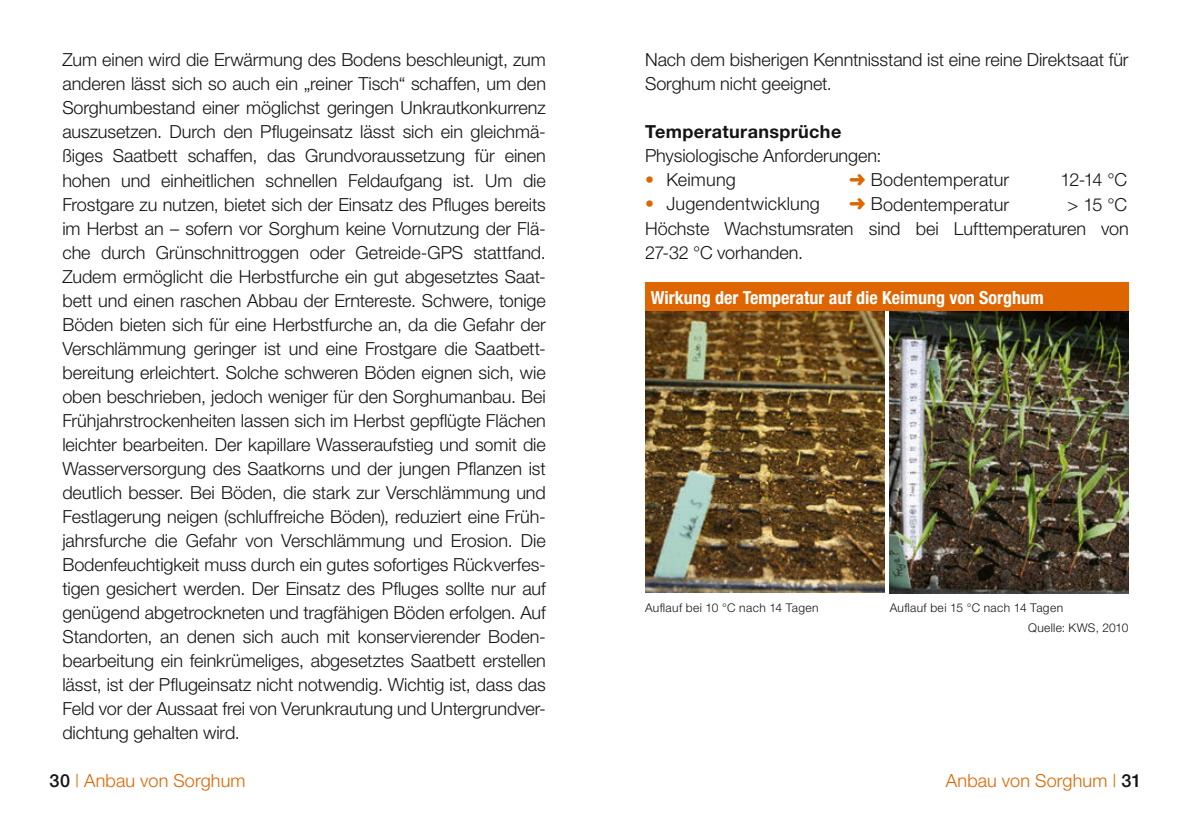
<style>
.page{position:relative;width:1191px;height:840px;background:#fff}
.page>*{position:absolute;margin:0;border:0;box-sizing:border-box;transform-origin:0 0}
.t1{font:300 18px/24px "Helvetica Neue";letter-spacing:-.005em;color:#141413;text-align:justify}
.t2{font:700 condensed 18px "Helvetica Neue";color:#fff}
.t3{font:300 18px "Helvetica Neue";letter-spacing:.01em;color:#de6500}
.t4{font:700 18px "Helvetica Neue";letter-spacing:.02em;color:#141413}
.t5{font:300 12px "Helvetica Neue";letter-spacing:.03em;color:#141413}
.s1{color:#de6500}
.s2{font-weight:500;color:#141413}
</style>
<div class="page">
<img style="left:645px;top:311px;width:239px;height:281px">
<img style="left:889px;top:311px;width:239px;height:281px">
<div style="left:645px;top:282px;width:483px;height:29px;background:#de6500"></div>
<p class="t1" style="left:62px;top:50px;width:485px">Zum einen wird die Erwärmung des Bodens beschleunigt, zum anderen lässt sich so auch ein „reiner Tisch“ schaffen, um den Sorghumbestand einer möglichst geringen Unkrautkonkurrenz auszusetzen. Durch den Pflugeinsatz lässt sich ein gleichmä&shy;ßiges Saatbett schaffen, das Grundvoraussetzung für einen hohen und einheitlichen schnellen Feldaufgang ist. Um die Frostgare zu nutzen, bietet sich der Einsatz des Pfluges bereits im Herbst an – sofern vor Sorghum keine Vornutzung der Flä&shy;che durch Grünschnittroggen oder Getreide-GPS stattfand.<br>Zudem ermöglicht die Herbstfurche ein gut abgesetztes Saat&shy;bett und einen raschen Abbau der Erntereste. Schwere, tonige Böden bieten sich für eine Herbstfurche an, da die Gefahr der Verschlämmung geringer ist und eine Frostgare die Saatbett&shy;bereitung erleichtert. Solche schweren Böden eignen sich, wie oben beschrieben, jedoch weniger für den Sorghumanbau. Bei Frühjahrstrockenheiten lassen sich im Herbst gepflügte Flächen leichter bearbeiten. Der kapillare Wasseraufstieg und somit die Wasserversorgung des Saatkorns und der jungen Pflanzen ist deutlich besser. Bei Böden, die stark zur Verschlämmung und Festlagerung neigen (schluffreiche Böden), reduziert eine Früh&shy;jahrsfurche die Gefahr von Verschlämmung und Erosion. Die Bodenfeuchtigkeit muss durch ein gutes sofortiges Rückverfes&shy;tigen gesichert werden. Der Einsatz des Pfluges sollte nur auf genügend abgetrockneten und tragfähigen Böden erfolgen. Auf Standorten, an denen sich auch mit konservierender Boden&shy;bearbeitung ein feinkrümeliges, abgesetztes Saatbett erstellen lässt, ist der Pflugeinsatz nicht notwendig. Wichtig ist, dass das Feld vor der Aussaat frei von Verunkrautung und Untergrundver&shy;dichtung gehalten wird.</p>
<p class="t1" style="left:645px;top:49px;width:485px">Nach dem bisherigen Kenntnisstand ist eine reine Direktsaat für<br>Sorghum nicht geeignet.</p>
<p class="t4" style="left:645px;top:125px;width:198px">Temperaturansprüche</p>
<p class="t1" style="left:645px;top:145px;width:238px">Physiologische Anforderungen:</p>
<p class="t1" style="left:645px;top:169px;width:92px"><span class="s1">•</span> Keimung</p>
<p class="t1" style="left:849px;top:169px;width:162px"><span class="s1">➜</span> Bodentemperatur</p>
<p class="t1" style="left:1060px;top:169px;width:68px">12-14 °C</p>
<p class="t1" style="left:645px;top:193px;width:176px"><span class="s1">•</span> Jugendentwicklung</p>
<p class="t1" style="left:849px;top:194px;width:162px"><span class="s1">➜</span> Bodentemperatur</p>
<p class="t1" style="left:645px;top:194px;width:485px;text-indent:422px">&gt; 15 °C Höchste Wachstumsraten sind bei Lufttemperaturen von 27-32 °C vorhanden.</p>
<p class="t2" style="left:651px;top:291px;width:395px">Wirkung der Temperatur auf die Keimung von Sorghum</p>
<p class="t5" style="left:645px;top:603px;width:175px">Auflauf bei 10 °C nach 14 Tagen</p>
<p class="t5" style="left:889px;top:603px;width:175px">Auflauf bei 15 °C nach 14 Tagen</p>
<p class="t5" style="left:1028px;top:623px;width:102px">Quelle: KWS, 2010</p>
<p class="t3" style="left:50px;top:773px;width:197px"><span class="s2">30</span> | Anbau von Sorghum</p>
<p class="t3" style="left:945px;top:773px;width:197px">Anbau von Sorghum | <span class="s2">31</span></p>
</div>
